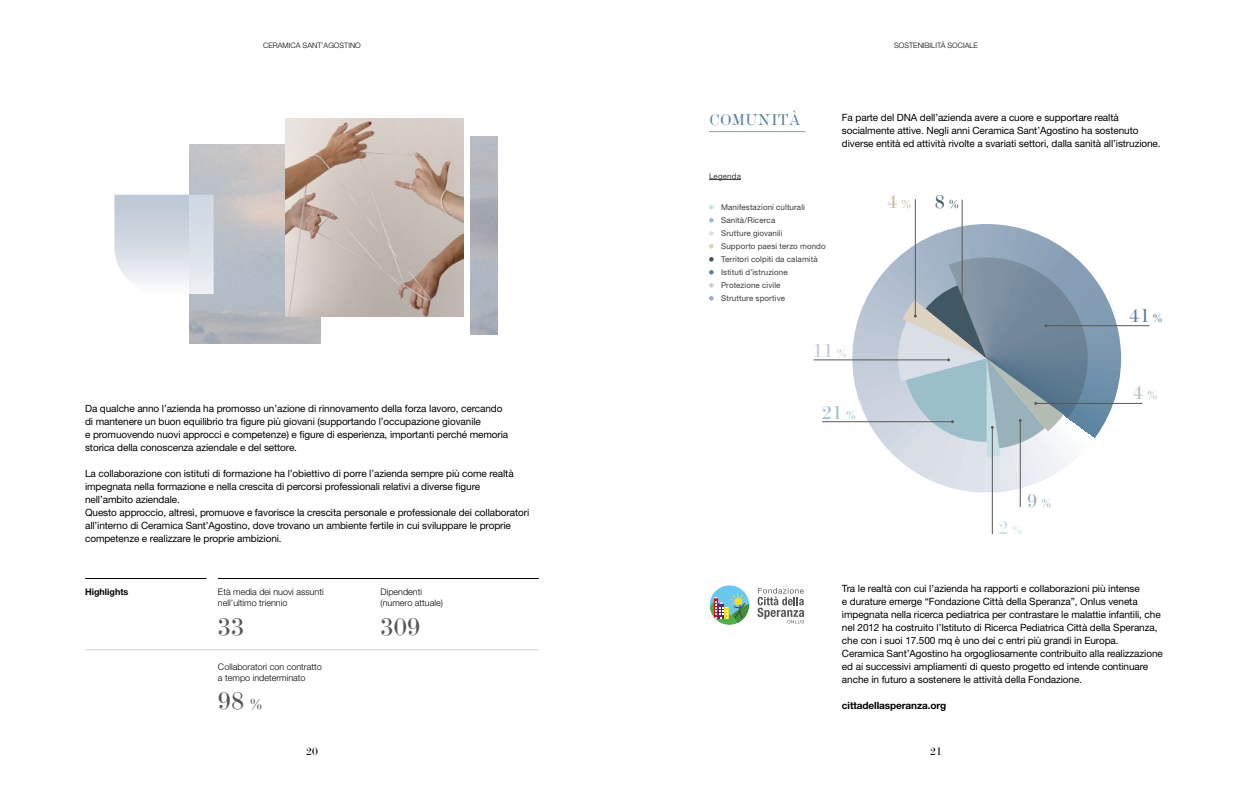
<style>
.page{position:relative;width:1248px;height:794px;background:#fff}
.page>*{position:absolute;margin:0;border:0;box-sizing:border-box;transform-origin:0 0}
.t1{font:26px "Baron MT Modern Text";color:#575756}
.t2{font:20px "Baron MT Modern Text";color:#ccb9a0}
.t3{font:20px "Baron MT Modern Text";color:#58829e}
.t4{font:20px "Baron MT Modern Text";color:#9bbfc9}
.t5{font:20px "Baron MT Modern Text";color:#c1cad7}
.t6{font:20px "Baron MT Modern Text";color:#98b1bb}
.t7{font:20px "Baron MT Modern Text";color:#c3e1e2}
.t8{font:20px "Baron MT Modern Text";color:#b4bdb4}
.t9{font:16px "Baron MT Modern Text";color:#58829e}
.t10{font:11.4px "Baron MT Modern Text";color:#000}
.t11{font:10px/13px "Helvetica Neue LT Std";letter-spacing:-.01em;color:#000}
.t12{font:700 10px "Helvetica Neue LT Std";letter-spacing:-.01em;color:#000}
.t13{font:300 9px/11px "Helvetica Neue LT Std";color:#000}
.t14{font:700 9px "Helvetica Neue LT Std";color:#000}
.t15{font:8px/13px "Helvetica Neue LT Std";letter-spacing:.015em;color:#3c3c3b}
.t16{font:300 7.5px "Helvetica Neue LT Std";color:#000}
.s1{font-size:12px}
.s2{color:#405864}
.s3{font-size:12px;color:#405864}
.s4{font-size:15px}
</style>
<div class="page">
<svg style="left:852px;top:224px;width:269px;height:268px"></svg>
<hr style="left:709px;top:179px;width:32px;height:1px;background:#3c3c3b">
<svg style="left:709px;top:205px;width:4px;height:4px"></svg>
<svg style="left:709px;top:218px;width:4px;height:4px"></svg>
<svg style="left:709px;top:231px;width:4px;height:4px"></svg>
<svg style="left:709px;top:244px;width:4px;height:4px"></svg>
<svg style="left:709px;top:257px;width:4px;height:4px"></svg>
<svg style="left:709px;top:270px;width:4px;height:4px"></svg>
<svg style="left:709px;top:283px;width:4px;height:4px"></svg>
<svg style="left:709px;top:296px;width:4px;height:4px"></svg>
<hr style="left:1045px;top:325px;width:104px;height:1px;background:#575756">
<hr style="left:1035px;top:403px;width:107px;height:1px;background:#575756">
<hr style="left:822px;top:421px;width:130px;height:1px;background:#575756">
<hr style="left:813px;top:360px;width:135px;height:1px;background:#575756">
<hr style="left:915px;top:199px;width:1px;height:117px;background:#575756">
<hr style="left:961px;top:200px;width:1px;height:120px;background:#575756">
<svg style="left:757px;top:588px;width:47px;height:35px"></svg>
<svg style="left:709px;top:585px;width:41px;height:40px"></svg>
<hr style="left:218px;top:578px;width:321px;height:1px;background:#000">
<hr style="left:85px;top:649px;width:454px;height:1px;background:#d0d0d0">
<hr style="left:85px;top:578px;width:122px;height:1px;background:#000">
<hr style="left:1019px;top:420px;width:1px;height:87px;background:#575756">
<hr style="left:992px;top:427px;width:1px;height:107px;background:#575756">
<svg style="left:895px;top:250px;width:198px;height:207px"></svg>
<hr style="left:709px;top:131px;width:96px;height:1px;background:#94a496">
<img style="left:285px;top:118px;width:178px;height:198px">
<svg style="left:114px;top:195px;width:100px;height:99px"></svg>
<p class="t16" style="left:263px;top:41px;width:99px">CERAMICA SANT’AGOSTINO</p>
<p class="t16" style="left:894px;top:41px;width:85px">SOSTENIBILITÀ SOCIALE</p>
<h3 class="t9" style="left:709px;top:110px;width:92px">COMUNITÀ</h3>
<p class="t15" style="left:709px;top:169px;width:33px">Legenda</p>
<p class="t15" style="left:721px;top:200px;width:106px">Manifestazioni culturali<br>Sanità/Ricerca<br>Srutture giovanili<br>Supporto paesi terzo mondo<br>Territori colpiti da calamità<br>Istituti d’istruzione<br>Protezione civile<br>Strutture sportive</p>
<p class="t11" style="left:841px;top:110px;width:320px">Fa parte del DNA dell’azienda avere a cuore e supportare realtà socialmente attive. Negli anni Ceramica Sant’Agostino ha sostenuto diverse entità ed attività rivolte a svariati settori, dalla sanità all’istruzione.</p>
<h2 class="t2" style="left:887px;top:189px;width:74px">4<span class="s1">%</span> <span class="s2">8</span><span class="s3">%</span></h2>
<h2 class="t3" style="left:1129px;top:303px;width:35px">41<span class="s1">%</span></h2>
<p class="t11" style="left:85px;top:402px;width:424px">Da qualche anno l’azienda ha promosso un’azione di rinnovamento della forza lavoro, cercando di mantenere un buon equilibrio tra figure più giovani (supportando l’occupazione giovanile<br>e promuovendo nuovi approcci e competenze) e figure di esperienza, importanti perché memoria storica della conoscenza aziendale e del settore.</p>
<p class="t11" style="left:85px;top:467px;width:445px">La collaborazione con istituti di formazione ha l’obiettivo di porre l’azienda sempre più come realtà impegnata nella formazione e nella crescita di percorsi professionali relativi a diverse figure nell’ambito aziendale.<br>Questo approccio, altresì, promuove e favorisce la crescita personale e professionale dei collaboratori all’interno di Ceramica Sant’Agostino, dove trovano un ambiente fertile in cui sviluppare le proprie competenze e realizzare le proprie ambizioni.</p>
<p class="t14" style="left:85px;top:586px;width:45px">Highlights</p>
<p class="t13" style="left:218px;top:585px;width:107px">Età media dei nuovi assunti nell’ultimo triennio</p>
<h1 class="t1" style="left:218px;top:610px;width:28px">33</h1>
<p class="t13" style="left:218px;top:661px;width:105px">Collaboratori con contratto a tempo indeterminato</p>
<h1 class="t1" style="left:218px;top:684px;width:47px">98 <span class="s4">%</span></h1>
<p class="t13" style="left:380px;top:585px;width:64px">Dipendenti (numero attuale)</p>
<h1 class="t1" style="left:380px;top:610px;width:41px">309</h1>
<h2 class="t5" style="left:812px;top:338px;width:37px">11 <span class="s1">%</span></h2>
<h2 class="t4" style="left:821px;top:400px;width:37px">21 <span class="s1">%</span></h2>
<h2 class="t6" style="left:1027px;top:488px;width:26px">9<span class="s1">%</span></h2>
<h2 class="t7" style="left:998px;top:515px;width:26px">2<span class="s1">%</span></h2>
<h2 class="t8" style="left:1133px;top:380px;width:26px">4<span class="s1">%</span></h2>
<p class="t11" style="left:841px;top:581px;width:322px">Tra le realtà con cui l’azienda ha rapporti e collaborazioni più intense<br>e durature emerge “Fondazione Città della Speranza”, Onlus veneta impegnata nella ricerca pediatrica per contrastare le malattie infantili, che nel 2012 ha costruito l’Istituto di Ricerca Pediatrica Città della Speranza, che con i suoi 17.500 mq è uno dei c entri più grandi in Europa.<br>Ceramica Sant’Agostino ha orgogliosamente contribuito alla realizzazione ed ai successivi ampliamenti di questo progetto ed intende continuare anche in futuro a sostenere le attività della Fondazione.</p>
<p class="t12" style="left:841px;top:699px;width:106px">cittadellasperanza.org</p>
<p class="t10" style="left:306px;top:744px;width:13px">20</p>
<p class="t10" style="left:930px;top:744px;width:13px">21</p>
</div>
